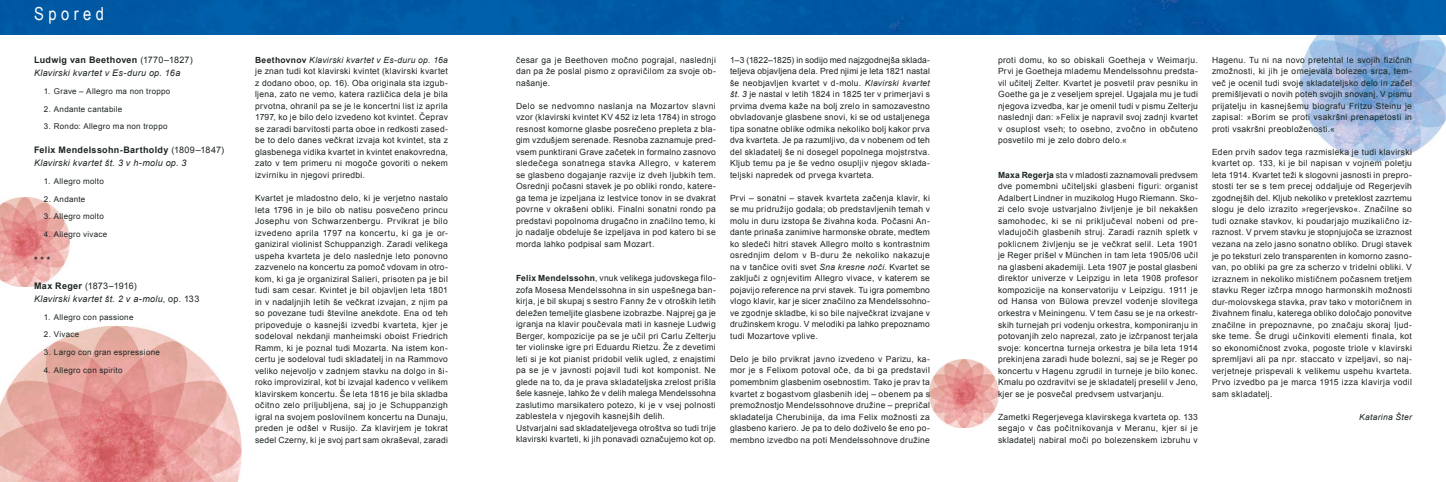
<style>
.page{position:relative;width:1446px;height:482px;background:#fff}
.page>*{position:absolute;margin:0;border:0;box-sizing:border-box;transform-origin:0 0}
.t1{font:18px "Arial Narrow";letter-spacing:.25em;color:#fff}
.t2{font:italic 9px/13px "Arial";letter-spacing:.03em;color:#1c2421}
.t3{font:700 9px "Arial";color:#1c2421}
.t4{font:8.5px/11.5px "Arial";letter-spacing:.03em;color:#1c2421;text-align:justify}
.t5{font:italic 8.5px "Arial";letter-spacing:.03em;color:#1c2421}
.t6{font:8px "Arial";letter-spacing:.035em;color:#1c2421}
.s1{font-weight:700;font-style:normal}
.s2{font-style:normal}
.s3{font-weight:700}
.s4{font-style:italic}
</style>
<div class="page">
<img style="left:1300px;top:34px;width:146px;height:126px">
<img style="left:0;top:326px;width:242px;height:156px">
<img style="left:0;top:198px;width:69px;height:88px">
<img style="left:0;top:0;width:1446px;height:34px">
<img style="left:930px;top:359px;width:68px;height:68px">
<h1 class="t1" style="left:34px;top:1px;width:72px">Spored</h1>
<p class="t2" style="left:34px;top:54px;width:160px"><span class="s1">Ludwig van Beethoven</span> <span class="s2">(1770–1827)<br></span>Klavirski kvartet v Es-duru op. 16a</p>
<p class="t6" style="left:44px;top:86px;width:128px">1. Grave – Allegro ma non troppo</p>
<p class="t6" style="left:44px;top:104px;width:80px">2. Andante cantabile</p>
<p class="t6" style="left:44px;top:121px;width:125px">3. Rondo: Allegro ma non troppo</p>
<p class="t2" style="left:34px;top:144px;width:192px"><span class="s1">Felix Mendelssohn-Bartholdy</span> <span class="s2">(1809–1847)<br></span>Klavirski kvartet št. 3 v h-molu op. 3</p>
<p class="t6" style="left:44px;top:176px;width:61px">1. Allegro molto</p>
<p class="t6" style="left:44px;top:194px;width:43px">2. Andante</p>
<p class="t6" style="left:44px;top:211px;width:61px">3. Allegro molto</p>
<p class="t6" style="left:44px;top:229px;width:65px">4. Allegro vivace</p>
<p class="t3" style="left:34px;top:254px;width:18px">* * *</p>
<p class="t2" style="left:34px;top:279px;width:167px"><span class="s1">Max Reger</span> <span class="s2">(1873–1916)<br></span>Klavirski kvartet št. 2 v a-molu<span class="s2">, op. 133</span></p>
<p class="t6" style="left:44px;top:312px;width:91px">1. Allegro con passione</p>
<p class="t6" style="left:44px;top:329px;width:37px">2. Vivace</p>
<p class="t6" style="left:44px;top:347px;width:117px">3. Largo con gran espressione</p>
<p class="t6" style="left:44px;top:365px;width:80px">4. Allegro con spirito</p>
<p class="t4" style="left:255px;top:54px;width:194px"><span class="s3">Beethovnov</span> <span class="s4">Klavirski kvartet v Es-duru op. 16a </span>je znan tudi kot klavirski kvintet (klavirski kvartet z dodano oboo, op. 16). Oba originala sta izgub&shy;ljena, zato ne vemo, katera različica dela je bila prvotna, ohranil pa se je le koncertni list iz aprila 1797, ko je bilo delo izvedeno kot kvintet. Čeprav se zaradi barvitosti parta oboe in redkosti zased&shy;be to delo danes večkrat izvaja kot kvintet, sta z glasbenega vidika kvartet in kvintet enakovredna, zato v tem primeru ni mogoče govoriti o nekem izvirniku in njegovi priredbi.</p>
<p class="t4" style="left:255px;top:192px;width:194px">Kvartet je mladostno delo, ki je verjetno nastalo leta 1796 in je bilo ob natisu posvečeno princu Josephu von Schwarzenbergu. Prvikrat je bilo izvedeno aprila 1797 na koncertu, ki ga je or&shy;ganiziral violinist Schuppanzigh. Zaradi velikega uspeha kvarteta je delo naslednje leto ponovno zazvenelo na koncertu za pomoč vdovam in otro&shy;kom, ki ga je organiziral Salieri, prisoten pa je bil tudi sam cesar. Kvintet je bil objavljen leta 1801 in v nadaljnjih letih še večkrat izvajan, z njim pa so povezane tudi številne anekdote. Ena od teh pripoveduje o kasnejši izvedbi kvarteta, kjer je sodeloval nekdanji manheimski oboist Friedrich Ramm, ki je poznal tudi Mozarta. Na istem kon&shy;certu je sodeloval tudi skladatelj in na Rammovo veliko nejevoljo v zadnjem stavku na dolgo in ši&shy;roko improviziral, kot bi izvajal kadenco v velikem klavirskem koncertu. Še leta 1816 je bila skladba očitno zelo priljubljena, saj jo je Schuppanzigh igral na svojem poslovilnem koncertu na Dunaju, preden je odšel v Rusijo. Za klavirjem je tokrat sedel Czerny, ki je svoj part sam okraševal, zaradi</p>
<p class="t4" style="left:516px;top:54px;width:201px">česar ga je Beethoven močno pograjal, naslednji dan pa že poslal pismo z opravičilom za svoje ob&shy;našanje.</p>
<p class="t4" style="left:516px;top:100px;width:201px">Delo se nedvomno naslanja na Mozartov slavni vzor (klavirski kvintet KV 452 iz leta 1784) in strogo resnost komorne glasbe posrečeno prepleta z bla&shy;gim vzdušjem serenade. Resnoba zaznamuje pred&shy;vsem punktirani Grave začetek in formalno zasnovo sledečega sonatnega stavka Allegro, v katerem se glasbeno dogajanje razvije iz dveh ljubkih tem.<br>Osrednji počasni stavek je po obliki rondo, katere&shy;ga tema je izpeljana iz lestvice tonov in se dvakrat povrne v okrašeni obliki. Finalni sonatni rondo pa predstavi popolnoma drugačno in značilno temo, ki jo nadalje obdeluje še izpeljava in pod katero bi se morda lahko podpisal sam Mozart.</p>
<p class="t4" style="left:516px;top:273px;width:201px;text-align:left"><span class="s3">Felix Mendelssohn</span>, vnuk velikega judovskega filo&shy;zofa Mosesa Mendelssohna in sin uspešnega ban&shy;kirja, je bil skupaj s sestro Fanny že v otroških letih deležen temeljite glasbene izobrazbe. Najprej ga je igranja na klavir poučevala mati in kasneje Ludwig Berger, kompozicije pa se je učil pri Carlu Zelterju ter violinske igre pri Eduardu Rietzu. Že z devetimi leti si je kot pianist pridobil velik ugled, z enajstimi pa se je v javnosti pojavil tudi kot komponist. N e glede na to, da je prava skladateljska zrelost prišla šele kasneje, lahko že v delih malega Mendelssohna zaslutimo marsikatero potezo, ki je v vsej polnosti zablestela v njegovih kasnejših delih.<br>Ustvarjalni sad skladateljevega otroštva so tudi trije klavirski kvarteti, ki jih ponavadi označujemo kot op.</p>
<p class="t4" style="left:730px;top:54px;width:201px">1–3 (1822–1825) in sodijo med najzgodnejša sklada&shy;teljeva objavljena dela. Pred njimi je leta 1821 nastal še neobjavljen kvartet v d-molu. <span class="s4">Klavirski kvartet št. 3</span> je nastal v letih 1824 in 1825 ter v primerjavi s prvima dvema kaže na bolj zrelo in samozavestno obvladovanje glasbene snovi, ki se od ustaljenega tipa sonatne oblike odmika nekoliko bolj kakor prva dva kvarteta. Je pa razumljivo, da v nobenem od teh del skladatelj še ni dosegel popolnega mojstrstva.<br>Kljub temu pa je še vedno osupljiv njegov sklada&shy;teljski napredek od prvega kvarteta.</p>
<p class="t4" style="left:730px;top:192px;width:201px">Prvi – sonatni – stavek kvarteta začenja klavir, ki se mu pridružijo godala; ob predstavljenih temah v molu in duru izstopa še živahna koda. Počasni An&shy;dante prinaša zanimive harmonske obrate, medtem ko sledeči hitri stavek Allegro molto s kontrastnim osrednjim delom v B-duru že nekoliko nakazuje na v tančice oviti svet <span class="s4">Sna kresne noči</span>. Kvartet se zaključi z ognjevitim Allegro vivace, v katerem se pojavijo reference na prvi stavek. Tu igra pomembno vlogo klavir, kar je sicer značilno za Mendelssohno&shy;ve zgodnje skladbe, ki so bile največkrat izvajane v družinskem krogu. V melodiki pa lahko prepoznamo tudi Mozartove vplive.</p>
<p class="t4" style="left:730px;top:353px;width:201px">Delo je bilo prvikrat javno izvedeno v Parizu, ka&shy;mor je s Felixom potoval oče, da bi ga predstavil pomembnim glasbenim osebnostim. Tako je prav ta kvartet z bogastvom glasbenih idej – obenem pa s premožnostjo Mendelssohnove družine – prepričal skladatelja Cherubinija, da ima Felix možnosti za glasbeno kariero. Je pa to delo doživelo še eno po&shy;membno izvedbo na poti Mendelssohnove družine</p>
<p class="t4" style="left:998px;top:54px;width:201px">proti domu, ko so obiskali Goetheja v Weimarju.<br>Prvi je Goetheja mlademu Mendelssohnu predsta&shy;vil učitelj Zelter. Kvartet je posvetil prav pesniku in Goethe ga je z veseljem sprejel. Ugajala mu je tudi njegova izvedba, kar je omenil tudi v pismu Zelterju naslednji dan: »Felix je napravil svoj zadnji kvartet v osuplost vseh; to osebno, zvočno in občuteno posvetilo mi je zelo dobro delo.«</p>
<p class="t4" style="left:998px;top:169px;width:201px"><span class="s3">Maxa Regerja</span> sta v mladosti zaznamovali predvsem dve pomembni učiteljski glasbeni figuri: organist Adalbert Lindner in muzikolog Hugo Riemann. Sko&shy;zi celo svoje ustvarjalno življenje je bil nekakšen samohodec, ki se ni priključeval nobeni od pre&shy;vladujočih glasbenih struj. Zaradi raznih spletk v poklicnem življenju se je večkrat selil. Leta 1901 je Reger prišel v München in tam leta 1905/06 učil na glasbeni akademiji. Leta 1907 je postal glasbeni direktor univerze v Leipzigu in leta 1908 profesor kompozicije na konservatoriju v Leipzigu. 1911 je od Hansa von Bülowa prevzel vodenje slovitega orkestra v Meiningenu. V tem času se je na orkestr&shy;skih turnejah pri vodenju orkestra, komponiranju in potovanjih zelo naprezal, zato je izčrpanost terjala svoje: koncertna turneja orkestra je bila leta 1914 prekinjena zaradi hude bolezni, saj se je Reger po koncertu v Hagenu zgrudil in turneje je bilo konec.<br>Kmalu po ozdravitvi se je skladatelj preselil v Jeno, kjer se je posvečal predvsem ustvarjanju.</p>
<p class="t4" style="left:998px;top:411px;width:201px">Zametki Regerjevega klavirskega kvarteta op. 133 segajo v čas počitnikovanja v Meranu, kjer si je skladatelj nabiral moči po bolezenskem izbruhu v</p>
<p class="t4" style="left:1212px;top:54px;width:201px">Hagenu. Tu ni na novo pretehtal le svojih fizičnih zmožnosti, ki jih je omejevala bolezen srca, tem&shy;več je ocenil tudi svoje skladateljsko delo in začel premišljevati o novih poteh svojih snovanj. V pismu prijatelju in kasnejšemu biografu Fritzu Steinu je zapisal: »Borim se proti vsakršni prenapetosti in proti vsakršni preobloženosti.«</p>
<p class="t4" style="left:1212px;top:146px;width:201px">Eden prvih sadov tega razmisleka je tudi klavirski kvartet op. 133, ki je bil napisan v vojnem poletju leta 1914. Kvartet teži k slogovni jasnosti in prepro&shy;stosti ter se s tem precej oddaljuje od Regerjevih zgodnejših del. Kljub nekoliko v preteklost zazrtemu slogu je delo izrazito »regerjevsko«. Značilne so tudi oznake stavkov, ki poudarjajo muzikalično iz&shy;raznost. V prvem stavku je stopnjujoča se izraznost vezana na zelo jasno sonatno obliko. Drugi stavek je po teksturi zelo transparenten in komorno zasno&shy;van, po obliki pa gre za scherzo v tridelni obliki. V izraznem in nekoliko mističnem počasnem tretjem stavku Reger izčrpa mnogo harmonskih možnosti dur-molovskega stavka, prav tako v motoričnem in živahnem finalu, katerega obliko določajo ponovitve značilne in prepoznavne, po značaju skoraj ljud&shy;ske teme. Še drugi učinkoviti elementi finala, kot so ekonomičnost zvoka, pogoste triole v klavirski spremljavi ali pa npr. staccato v izpeljavi, so naj&shy;verjetneje prispevali k velikemu uspehu kvarteta.<br>Prvo izvedbo pa je marca 1915 izza klavirja vodil sam skladatelj.</p>
<p class="t5" style="left:1359px;top:411px;width:54px">Katarina Šter</p>
</div>
